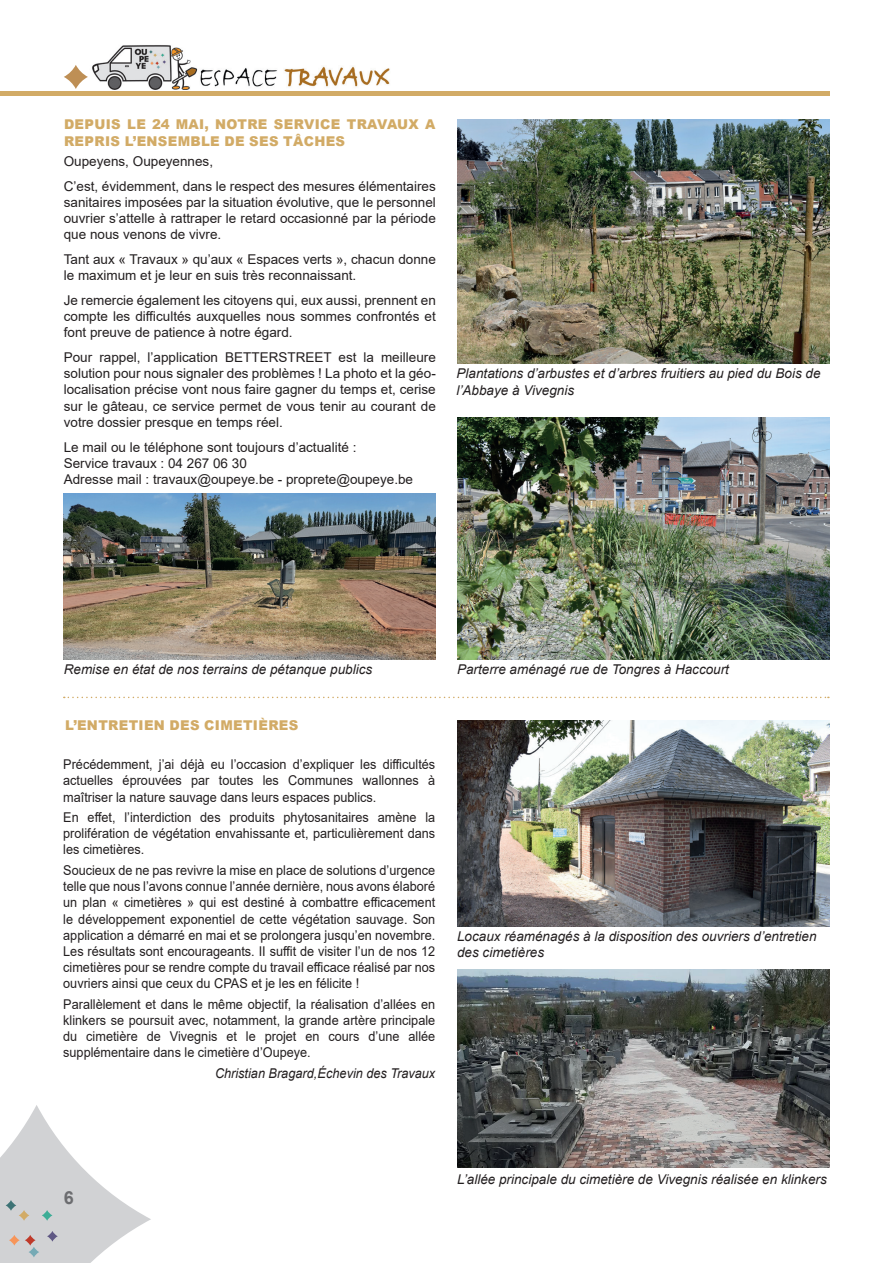
<style>
.page{position:relative;width:893px;height:1263px;background:#fff}
.page>*{position:absolute;margin:0;border:0;box-sizing:border-box;transform-origin:0 0}
.t1{font:700 18px "Arial";color:#6c6d70}
.t2{font:13.5px/16.2px "Arial";color:#231f20;text-align:justify;scale:.94 1}
.t3{font:13.5px/16.2px "Arial";color:#231f20}
.t4{font:italic 13.5px/16.2px "Arial";color:#231f20}
.t5{font:900 13.5px/16.2px "Arial";letter-spacing:.025em;color:#d2ab66}
.t6{font:italic 13.5px "Arial";color:#231f20;scale:.94 1}
</style>
<div class="page">
<svg style="left:0;top:1105px;width:151px;height:158px"></svg>
<svg style="left:6px;top:1200px;width:10px;height:11px"></svg>
<svg style="left:19px;top:1210px;width:10px;height:11px"></svg>
<svg style="left:42px;top:1210px;width:10px;height:11px"></svg>
<svg style="left:47px;top:1231px;width:11px;height:10px"></svg>
<svg style="left:25px;top:1235px;width:11px;height:10px"></svg>
<svg style="left:29px;top:1247px;width:10px;height:10px"></svg>
<svg style="left:9px;top:1235px;width:11px;height:10px"></svg>
<img style="left:92px;top:45px;width:298px;height:45px">
<hr style="left:0;top:92px;width:829px;height:4px;background:#d2ab66">
<svg style="left:64px;top:65px;width:24px;height:24px"></svg>
<img style="left:64px;top:494px;width:372px;height:165px">
<img style="left:457px;top:120px;width:372px;height:243px">
<img style="left:457px;top:417px;width:372px;height:242px">
<img style="left:457px;top:721px;width:372px;height:206px">
<img style="left:457px;top:969px;width:372px;height:198px">
<svg style="left:64px;top:697px;width:765px;height:1px"></svg>
<p class="t5" style="left:64px;top:116px;width:373px">DEPUIS LE 24 MAI, NOTRE SERVICE TRAVAUX A<br>REPRIS L’ENSEMBLE DE SES TÂCHES</p>
<p class="t3" style="left:64px;top:149px;width:374px;line-height:24.8px">Oupeyens, Oupeyennes,<br>C’est, évidemment, dans le respect des mesures élémentaires</p>
<p class="t3" style="left:64px;top:194px;width:374px;text-align:justify">sanitaires imposées par la situation évolutive, que le personnel ouvrier s’attelle à rattraper le retard occasionné par la période que nous venons de vivre.</p>
<p class="t3" style="left:64px;top:251px;width:374px">Tant aux « Travaux » qu’aux « Espaces verts », chacun donne le maximum et je leur en suis très reconnaissant.</p>
<p class="t3" style="left:64px;top:292px;width:374px;text-align:justify">Je remercie également les citoyens qui, eux aussi, prennent en compte les difficultés auxquelles nous sommes confrontés et font preuve de patience à notre égard.</p>
<p class="t3" style="left:64px;top:349px;width:374px;text-align:justify">Pour rappel, l’application BETTERSTREET est la meilleure solution pour nous signaler des problèmes ! La photo et la géo&shy;localisation précise vont nous faire gagner du temps et, cerise sur le gâteau, ce service permet de vous tenir au courant de votre dossier presque en temps réel.</p>
<p class="t3" style="left:64px;top:439px;width:351px">Le mail ou le téléphone sont toujours d’actualité :<br>Service travaux : 04 267 06 30<br>Adresse mail : travaux@oupeye.be - proprete@oupeye.be</p>
<p class="t4" style="left:457px;top:366px;width:365px">Plantations d’arbustes et d’arbres fruitiers au pied du Bois de l’Abbaye à Vivegnis</p>
<p class="t4" style="left:64px;top:661px;width:310px">Remise en état de nos terrains de pétanque publics</p>
<p class="t5" style="left:65px;top:717px;width:235px">L’ENTRETIEN DES CIMETIÈRES</p>
<p class="t2" style="left:63px;top:756px;width:397px">Précédemment, j’ai déjà eu l’occasion d’expliquer les difficultés actuelles éprouvées par toutes les Communes wallonnes à maîtriser la nature sauvage dans leurs espaces publics.</p>
<p class="t2" style="left:63px;top:809px;width:397px">En effet, l’interdiction des produits phytosanitaires amène la prolifération de végétation envahissante et, particulièrement dans les cimetières.</p>
<p class="t2" style="left:63px;top:862px;width:397px">Soucieux de ne pas revivre la mise en place de solutions d’urgence telle que nous l’avons connue l’année dernière, nous avons élaboré un plan « cimetières » qui est destiné à combattre efficacement le développement exponentiel de cette végétation sauvage. Son application a démarré en mai et se prolongera jusqu’en novembre.<br>Les résultats sont encourageants. II suffit de visiter l’un de nos 12 cimetières pour se rendre compte du travail efficace réalisé par nos ouvriers ainsi que ceux du CPAS et je les en félicite !</p>
<p class="t2" style="left:63px;top:996px;width:397px">Parallèlement et dans le même objectif, la réalisation d’allées en klinkers se poursuit avec, notamment, la grande artère principale du cimetière de Vivegnis et le projet en cours d’une allée supplémentaire dans le cimetière d’Oupeye.</p>
<p class="t6" style="left:215px;top:1064px;width:236px">Christian Bragard,Échevin des Travaux</p>
<p class="t4" style="left:457px;top:661px;width:273px">Parterre aménagé rue de Tongres à Haccourt</p>
<p class="t4" style="left:457px;top:928px;width:361px">Locaux réaménagés à la disposition des ouvriers d’entretien des cimetières</p>
<h1 class="t1" style="left:64px;top:1185px;width:12px">6</h1>
<p class="t4" style="left:457px;top:1171px;width:371px">L’allée principale du cimetière de Vivegnis réalisée en klinkers</p>
</div>
